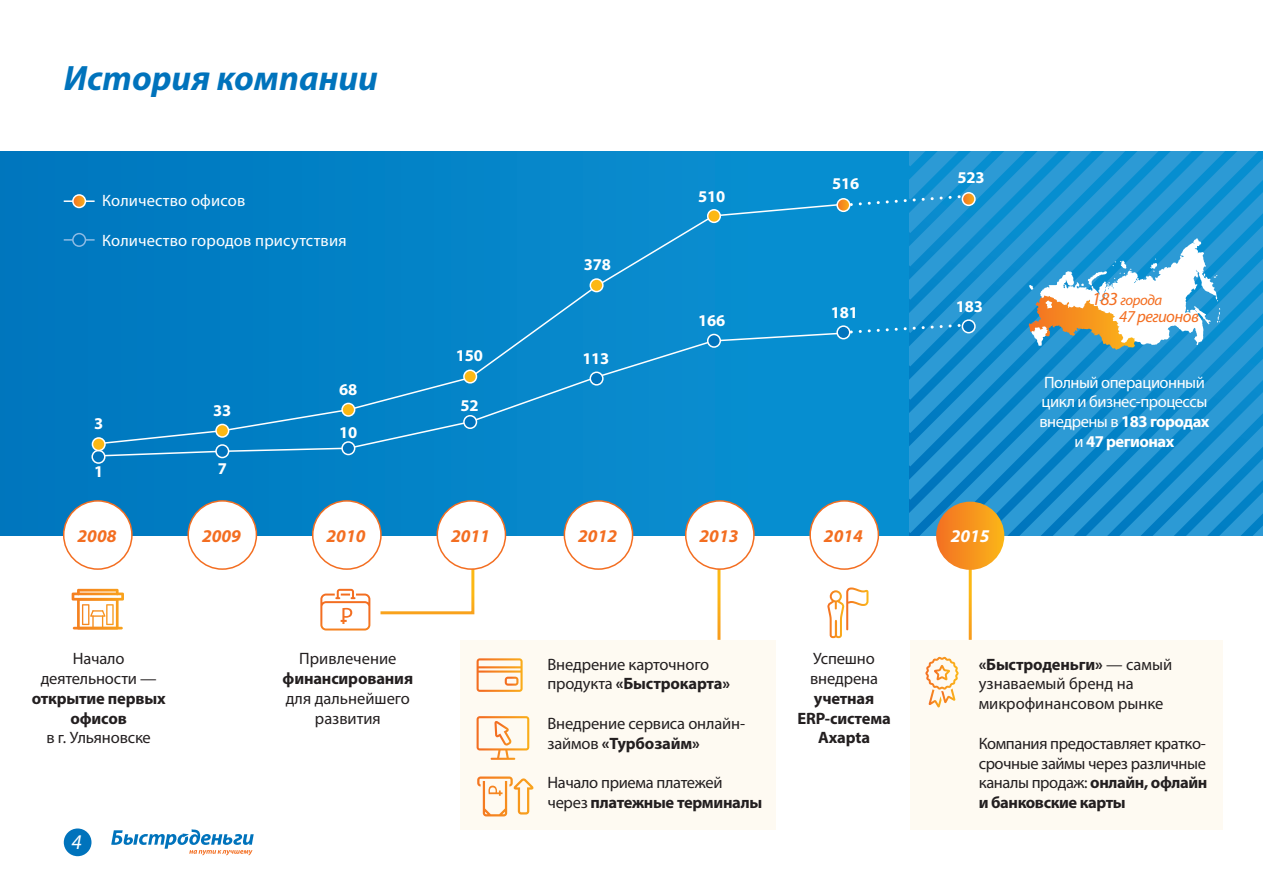
<style>
.page{position:relative;width:1263px;height:893px;background:#fff}
.page>*{position:absolute;margin:0;border:0;box-sizing:border-box;transform-origin:0 0}
.t1{font:italic 700 35.4px "Myriad Pro";color:#0073bc}
.t2{font:italic 21px "Myriad Pro";color:#fff}
.t3{font:italic 700 18px "Myriad Pro";color:#f36e21}
.t4{font:italic 700 18px "Myriad Pro";color:#fff}
.t5{font:italic 16.65px "Myriad Pro";letter-spacing:-.03em;color:#f36e21}
.t6{font:16.5px/19.8px "Myriad Pro";letter-spacing:-.01em;color:#231f20}
.t7{font:16.5px/19.8px "Myriad Pro";letter-spacing:-.03em;color:#fff;text-align:center}
.t8{font:700 16.5px/19.8px "Myriad Pro";letter-spacing:-.01em;color:#231f20;text-align:center}
.t9{font:16.5px "Myriad Pro";color:#fff}
.t10{font:700 16.5px "Myriad Pro";letter-spacing:-.01em;color:#fff}
.t11{font:italic 14.85px "Myriad Pro";letter-spacing:-.03em;color:#f36e21}
.s1{font-size:18.6px}
.s2{font-weight:700}
</style>
<div class="page">
<svg style="left:380px;top:562px;width:95px;height:53px"></svg>
<div style="left:0;top:152px;width:909px;height:384px;background:linear-gradient(to right,#0076bd,#0a91d2)"></div>
<svg style="left:909px;top:350px;width:354px;height:60px;background:#1d92d0"></svg>
<svg style="left:909px;top:410px;width:354px;height:126px;background:#1c8fce"></svg>
<svg style="left:96px;top:203px;width:750px;height:242px;background:#0585c8"></svg>
<svg style="left:96px;top:332px;width:749px;height:125px;background:#0886c9"></svg>
<svg style="left:72px;top:589px;width:52px;height:40px"></svg>
<div style="left:836px;top:325px;width:14px;height:14px;border:2px solid #fff;border-radius:50%"></div>
<div style="left:708px;top:334px;width:12px;height:13px;background:#0073bc;border-radius:50%"></div>
<div style="left:707px;top:334px;width:14px;height:14px;border:2px solid #fff;border-radius:50%"></div>
<div style="left:590px;top:372px;width:13px;height:13px;background:#0073bc;border-radius:50%"></div>
<div style="left:589px;top:372px;width:15px;height:14px;border:2px solid #fff;border-radius:50%"></div>
<div style="left:464px;top:416px;width:12px;height:12px;background:#0073bc;border-radius:50%"></div>
<div style="left:463px;top:415px;width:14px;height:14px;border:2px solid #fff;border-radius:50%"></div>
<div style="left:342px;top:442px;width:13px;height:12px;background:#0073bc;border-radius:50%"></div>
<div style="left:341px;top:441px;width:14px;height:14px;border:2px solid #fff;border-radius:50%"></div>
<div style="left:216px;top:445px;width:13px;height:12px;background:#0073bc;border-radius:50%"></div>
<div style="left:215px;top:444px;width:14px;height:14px;border:2px solid #fff;border-radius:50%"></div>
<div style="left:92px;top:450px;width:13px;height:13px;background:#0073bc;border-radius:50%"></div>
<div style="left:91px;top:450px;width:15px;height:14px;border:2px solid #fff;border-radius:50%"></div>
<div style="left:836px;top:198px;width:14px;height:14px;border:2px solid #fff;border-radius:50%"></div>
<svg style="left:708px;top:210px;width:12px;height:12px"></svg>
<div style="left:707px;top:209px;width:14px;height:14px;border:2px solid #fff;border-radius:50%"></div>
<svg style="left:590px;top:279px;width:13px;height:13px"></svg>
<div style="left:589px;top:278px;width:15px;height:14px;border:2px solid #fff;border-radius:50%"></div>
<svg style="left:464px;top:370px;width:12px;height:13px"></svg>
<div style="left:463px;top:369px;width:14px;height:15px;border:2px solid #fff;border-radius:50%"></div>
<svg style="left:342px;top:403px;width:13px;height:13px"></svg>
<div style="left:341px;top:403px;width:14px;height:14px;border:2px solid #fff;border-radius:50%"></div>
<svg style="left:216px;top:424px;width:13px;height:13px"></svg>
<div style="left:215px;top:424px;width:14px;height:14px;border:2px solid #fff;border-radius:50%"></div>
<svg style="left:92px;top:438px;width:13px;height:12px"></svg>
<div style="left:92px;top:437px;width:14px;height:14px;border:2px solid #fff;border-radius:50%"></div>
<hr style="left:64px;top:200px;width:31px;height:2px;background:#fff">
<hr style="left:64px;top:239px;width:31px;height:2px;background:#8dbbe4">
<div style="left:73px;top:234px;width:12px;height:12px;background:#0073bc;border-radius:50%"></div>
<div style="left:72px;top:233px;width:14px;height:14px;border:2px solid #8dbbe4;border-radius:50%"></div>
<svg style="left:73px;top:195px;width:12px;height:12px"></svg>
<div style="left:72px;top:194px;width:14px;height:14px;border:2px solid #fff;border-radius:50%"></div>
<div style="left:936px;top:502px;width:68px;height:68px;background:linear-gradient(to right,#f27226,#fbb418);border-radius:34px"></div>
<div style="left:810px;top:501px;width:68px;height:68px;background:#fff;border-radius:50%"></div>
<div style="left:809px;top:500px;width:70px;height:70px;border:2px solid #f36e21;border-radius:50%"></div>
<div style="left:686px;top:501px;width:68px;height:68px;background:#fff;border-radius:50%"></div>
<div style="left:685px;top:500px;width:70px;height:70px;border:2px solid #f36e21;border-radius:50%"></div>
<div style="left:564px;top:501px;width:68px;height:68px;background:#fff;border-radius:50%"></div>
<div style="left:564px;top:500px;width:69px;height:70px;border:2px solid #f36e21;border-radius:50%"></div>
<div style="left:437px;top:501px;width:68px;height:68px;background:#fff;border-radius:50%"></div>
<div style="left:436px;top:500px;width:70px;height:70px;border:2px solid #f36e21;border-radius:50%"></div>
<div style="left:313px;top:501px;width:68px;height:68px;background:#fff;border-radius:50%"></div>
<div style="left:312px;top:500px;width:70px;height:70px;border:2px solid #f36e21;border-radius:50%"></div>
<div style="left:188px;top:501px;width:68px;height:68px;background:#fff;border-radius:50%"></div>
<div style="left:187px;top:500px;width:70px;height:70px;border:2px solid #f36e21;border-radius:50%"></div>
<div style="left:64px;top:501px;width:68px;height:68px;background:#fff;border-radius:50%"></div>
<div style="left:63px;top:500px;width:70px;height:70px;border:2px solid #f36e21;border-radius:50%"></div>
<svg style="left:837px;top:152px;width:426px;height:198px;background:#369dd0"></svg>
<svg style="left:827px;top:587px;width:41px;height:51px"></svg>
<div style="left:910px;top:640px;width:312px;height:189px;background:#fefaf2"></div>
<div style="left:460px;top:640px;width:315px;height:189px;background:#fefaf2"></div>
<svg style="left:925px;top:657px;width:34px;height:50px"></svg>
<svg style="left:320px;top:589px;width:50px;height:41px"></svg>
<svg style="left:477px;top:716px;width:52px;height:44px"></svg>
<svg style="left:477px;top:658px;width:46px;height:34px"></svg>
<svg style="left:477px;top:776px;width:57px;height:40px"></svg>
<div style="left:64px;top:828px;width:27px;height:28px;background:#0073bc;border-radius:50%"></div>
<svg style="left:111px;top:829px;width:143px;height:26px"></svg>
<h1 class="t1" style="left:64px;top:55px;width:316px">История компании</h1>
<p class="t9" style="left:102px;top:191px;width:145px">Количество офисов</p>
<p class="t9" style="left:102px;top:230px;width:246px">Количество городов присутствия</p>
<p class="t10" style="left:94px;top:413px;width:11px">3</p>
<p class="t10" style="left:213px;top:400px;width:20px">33</p>
<p class="t10" style="left:94px;top:461px;width:11px">1</p>
<p class="t10" style="left:218px;top:458px;width:11px">7</p>
<p class="t10" style="left:339px;top:379px;width:20px">68</p>
<p class="t10" style="left:339px;top:421px;width:20px">10</p>
<p class="t10" style="left:456px;top:345px;width:29px">150</p>
<p class="t10" style="left:460px;top:395px;width:20px">52</p>
<p class="t10" style="left:584px;top:254px;width:29px">378</p>
<p class="t10" style="left:582px;top:348px;width:29px">113</p>
<p class="t10" style="left:698px;top:186px;width:29px">510</p>
<p class="t10" style="left:698px;top:310px;width:29px">166</p>
<p class="t10" style="left:832px;top:172px;width:29px">516</p>
<p class="t10" style="left:831px;top:301px;width:29px">181</p>
<p class="t10" style="left:957px;top:166px;width:29px">523</p>
<p class="t10" style="left:956px;top:295px;width:29px">183</p>
<p class="t3" style="left:78px;top:524px;width:40px">2008</p>
<p class="t3" style="left:202px;top:524px;width:40px">2009</p>
<p class="t3" style="left:327px;top:524px;width:40px">2010</p>
<p class="t3" style="left:451px;top:524px;width:40px">2011</p>
<p class="t3" style="left:578px;top:524px;width:40px">2012</p>
<p class="t3" style="left:699px;top:524px;width:40px">2013</p>
<p class="t3" style="left:824px;top:524px;width:40px">2014</p>
<p class="t4" style="left:951px;top:524px;width:40px">2015</p>
<p class="t11" style="left:1092px;top:291px;width:72px"><span class="s1">183</span> города</p>
<p class="t5" style="left:1119px;top:306px;width:81px">47 регионов</p>
<p class="t7" style="left:1039px;top:372px;width:171px">Полный операционный цикл и бизнес-процессы внедрены в <span class="s2">183 городах </span>и <span class="s2">47 регионах</span></p>
<p class="t6" style="left:41px;top:648px;width:117px;text-align:center">Начало деятельности —</p>
<p class="t8" style="left:32px;top:688px;width:135px">открытие первых офисов</p>
<p class="t6" style="left:47px;top:728px;width:106px">в г. Ульяновске</p>
<p class="t2" style="left:72px;top:829px;width:12px">4</p>
<p class="t6" style="left:299px;top:648px;width:99px">Привлечение</p>
<p class="t8" style="left:283px;top:668px;width:132px">финансирования</p>
<p class="t6" style="left:286px;top:688px;width:126px;text-align:center">для дальнейшего развития</p>
<p class="t6" style="left:547px;top:654px;width:184px">Внедрение карточного продукта <span class="s2">«Быстрокарта»</span></p>
<p class="t6" style="left:547px;top:713px;width:199px">Внедрение сервиса онлайн&shy;займов <span class="s2">«Турбозайм»</span></p>
<p class="t6" style="left:547px;top:773px;width:216px">Начало приема платежей через <span class="s2">платежные терминалы</span></p>
<p class="t6" style="left:810px;top:648px;width:69px">Успешно внедрена</p>
<p class="t8" style="left:797px;top:688px;width:95px">учетная<br>ERP-система<br>Axapta</p>
<p class="t6" style="left:979px;top:654px;width:195px"><span class="s2">«Быстроденьги»</span> — самый узнаваемый бренд на микрофинансовом рынке</p>
<p class="t6" style="left:979px;top:733px;width:230px;text-align:justify">Компания предоставляет кратко&shy;срочные займы через различные каналы продаж: <span class="s2">онлайн, офлайн и банковские карты</span></p>
</div>
